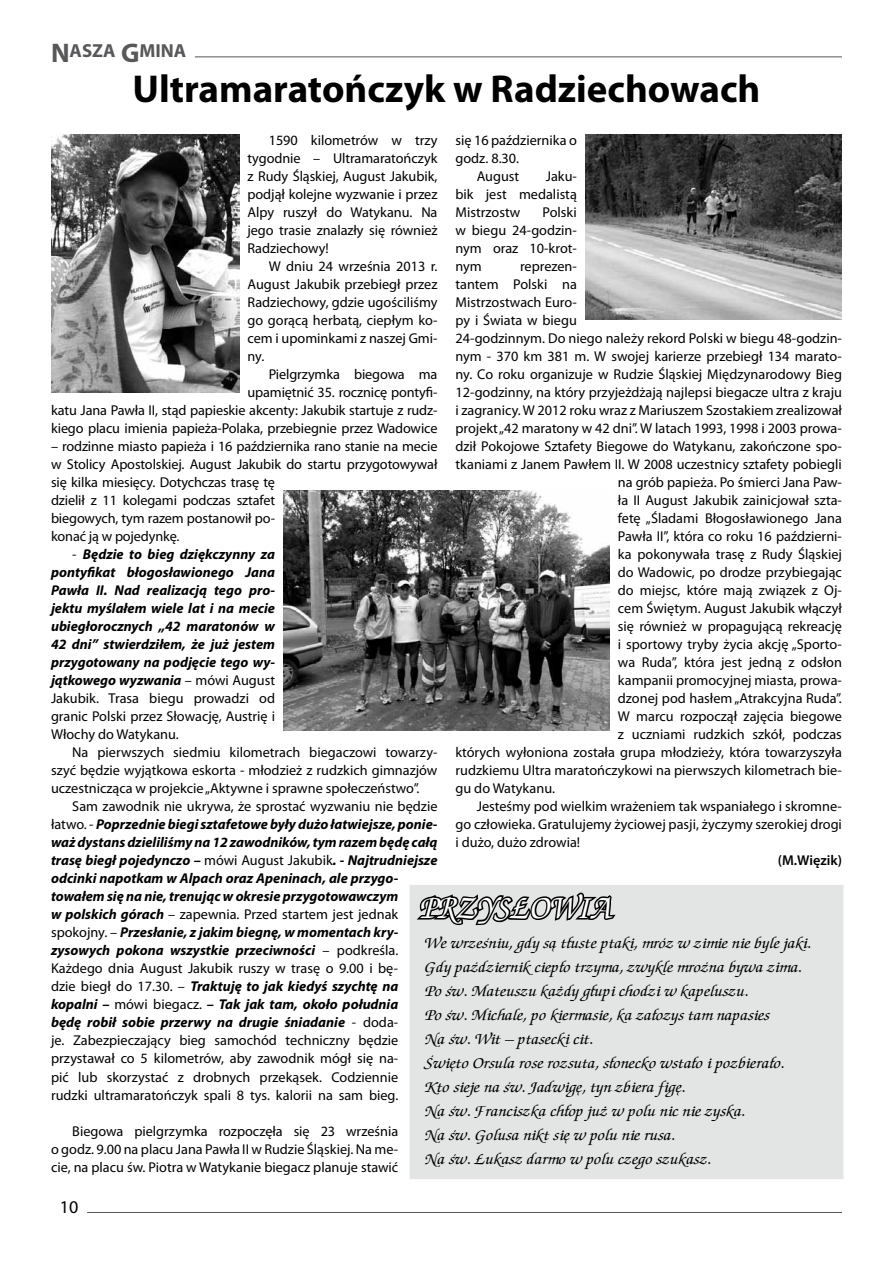
<style>
.page{position:relative;width:893px;height:1263px;background:#fff}
.page>*{position:absolute;margin:0;border:0;box-sizing:border-box;transform-origin:0 0}
.t1{font:700 39px "Myriad Pro";color:#000}
.t2{font:italic 33px "Zurich Calligraphic";color:#fff}
.t3{font:700 18.9px "Myriad Pro";color:#58585a}
.t4{font:18px "Myriad Pro";color:#000}
.t5{font:italic 16.2px/24px "Zurich Calligraphic";color:#000;scale:1.11 1}
.t6{font:14.25px/18px "Myriad Pro";color:#000;text-align:justify}
.t7{font:italic 700 14.25px/18px "Myriad Pro";color:#000;text-align:justify}
.t8{font:600 14.25px "Myriad Pro";color:#000}
.s1{font-size:27px}
.s2{font-weight:400;font-style:normal}
</style>
<div class="page">
<hr style="left:87px;top:1212px;width:755px;height:1px;background:#58585a">
<hr style="left:195px;top:56px;width:647px;height:1px;background:#58585a">
<img style="left:585px;top:135px;width:257px;height:184px">
<img style="left:284px;top:490px;width:325px;height:240px">
<img style="left:51px;top:135px;width:188px;height:257px">
<div style="left:411px;top:886px;width:431px;height:291px;background:#e3e4e4"></div>
<div style="left:410px;top:885px;width:433px;height:294px;border:3px solid #e3e4e4"></div>
<svg style="left:413px;top:890px;width:203px;height:44px"></svg>
<h3 class="t3" style="left:51px;top:39px;width:137px"><span class="s1">N</span>ASZA <span class="s1">G</span>MINA</h3>
<h1 class="t1" style="left:133px;top:63px;width:629px">Ultramaratończyk w Radziechowach</h1>
<p class="t6" style="left:455px;top:131px;width:123px">się 16 października o</p>
<p class="t6" style="left:455px;top:149px;width:65px">godz. 8.30.</p>
<p class="t6" style="left:477px;top:167px;width:44px">August</p>
<p class="t6" style="left:247px;top:131px;width:191px;text-indent:21px">1590 kilometrów w trzy tygodnie – Ultramaratończyk z Rudy Śląskiej, August Jakubik, podjął kolejne wyzwanie i przez Alpy ruszył do Watykanu. Na jego trasie znalazły się również Radziechowy!</p>
<p class="t6" style="left:247px;top:257px;width:191px;text-indent:21px">W dniu 24 września 2013 r.<br>August Jakubik przebiegł przez Radziechowy, gdzie ugościliśmy go gorącą herbatą, ciepłym ko&shy;cem i upominkami z naszej Gmi&shy;ny.</p>
<p class="t6" style="left:51px;top:365px;width:388px;text-align:right">Pielgrzymka biegowa ma<br>upamiętnić 35. rocznicę pontyfi-<br>katu Jana Pawła II, stąd papieskie akcenty: Jakubik startuje z rudz&shy;kiego placu imienia papieża-Polaka, przebiegnie przez Wadowice</p>
<p class="t6" style="left:51px;top:437px;width:388px;text-align:left">– rodzinne miasto papieża i 16 października rano stanie na mecie w Stolicy Apostolskiej. August Jakubik do startu przygotowywał się kilka miesięcy. Dotychczas trasę tę<br>dzielił z 11 kolegami podczas sztafet<br>biegowych, tym razem postanowił po-<br>konać ją w pojedynkę.</p>
<p class="t7" style="left:51px;top:545px;width:226px;text-indent:21px"><span class="s2">-</span> Będzie to bieg dziękczynny za pontyfikat błogosławionego Jana Pawła II. Nad realizacją tego pro&shy;jektu myślałem wiele lat i na mecie ubiegłorocznych „42 maratonów w 42 dni” stwierdziłem, że już jestem przygotowany na podjęcie tego wy&shy;jątkowego wyzwania <span class="s2">– mówi August Jakubik. Trasa biegu prowadzi od granic Polski przez Słowację, Austrię i Włochy do Watykanu.</span></p>
<p class="t6" style="left:51px;top:743px;width:388px;text-indent:21px">Na pierwszych siedmiu kilometrach biegaczowi towarzy&shy;szyć będzie wyjątkowa eskorta - młodzież z rudzkich gimnazjów uczestnicząca w projekcie „Aktywne i sprawne społeczeństwo”.</p>
<p class="t7" style="left:51px;top:797px;width:388px;text-align:left;text-indent:21px"><span class="s2">Sam zawodnik nie ukrywa, że sprostać wyzwaniu nie będzie łatwo. -</span> Poprzednie biegi sztafetowe były dużo łatwiejsze, ponie&shy;waż dystans dzieliliśmy na 12 zawodników, tym razem będę całą trasę biegł pojedynczo – <span class="s2">mówi August Jakubik</span>. - Najtrudniejsze odcinki napotkam w Alpach oraz Apeninach, ale przygo&shy;towałem się na nie, trenując w okresie przygotowawczym<br>w polskich górach <span class="s2">– zapewnia. Przed startem jest jednak spokojny. –</span> Przesłanie, z jakim biegnę, w momentach kry&shy;zysowych pokona wszystkie przeciwności <span class="s2">– podkreśla.<br>Każdego dnia August Jakubik ruszy w trasę o 9.00 i bę-<br>dzie biegł do 17.30. –</span> Traktuję to jak kiedyś szychtę na kopalni – <span class="s2">mówi biegacz.</span> – Tak jak tam, około południa<br>będę robił sobie przerwy na drugie śniadanie <span class="s2">- doda-<br>je. Zabezpieczający bieg samochód techniczny będzie przystawał co 5 kilometrów, aby zawodnik mógł się na-<br>pić lub skorzystać z drobnych przekąsek. Codziennie rudzki ultramaratończyk spali 8 tys. kalorii na sam bieg.</span></p>
<p class="t6" style="left:51px;top:1121px;width:349px;text-indent:21px">Biegowa pielgrzymka rozpoczęła się 23 września o godz. 9.00 na placu Jana Pawła II w Rudzie Śląskiej. Na me&shy;cie, na placu św. Piotra w Watykanie biegacz planuje stawić</p>
<p class="t6" style="left:455px;top:167px;width:123px;text-indent:90px">Jaku&shy;bik jest medalistą Mistrzostw</p>
<p class="t6" style="left:455px;top:203px;width:123px;text-indent:87px">Polski w biegu 24-godzin&shy;nym oraz 10-krot&shy;nym</p>
<p class="t6" style="left:520px;top:257px;width:58px">reprezen-</p>
<p class="t6" style="left:455px;top:275px;width:123px">tantem Polski na</p>
<p class="t6" style="left:455px;top:293px;width:123px">Mistrzostwach Euro-</p>
<p class="t6" style="left:455px;top:311px;width:123px">py i Świata w biegu</p>
<p class="t6" style="left:455px;top:329px;width:388px">24-godzinnym. Do niego należy rekord Polski w biegu 48-godzin-</p>
<p class="t6" style="left:455px;top:347px;width:388px">nym - 370 km 381 m. W swojej karierze przebiegł 134 marato-</p>
<p class="t6" style="left:455px;top:365px;width:388px">ny. Co roku organizuje w Rudzie Śląskiej Międzynarodowy Bieg</p>
<p class="t6" style="left:455px;top:383px;width:388px">12-godzinny, na który przyjeżdżają najlepsi biegacze ultra z kraju</p>
<p class="t6" style="left:455px;top:401px;width:388px">i zagranicy. W 2012 roku wraz z Mariuszem Szostakiem zrealizował</p>
<p class="t6" style="left:455px;top:419px;width:388px">projekt „42 maratony w 42 dni”. W latach 1993, 1998 i 2003 prowa-</p>
<p class="t6" style="left:455px;top:437px;width:388px">dził Pokojowe Sztafety Biegowe do Watykanu, zakończone spo-</p>
<p class="t6" style="left:455px;top:455px;width:388px">tkaniami z Janem Pawłem II. W 2008 uczestnicy sztafety pobiegli</p>
<p class="t6" style="left:618px;top:473px;width:226px">na grób papieża. Po śmierci Jana Paw-</p>
<p class="t6" style="left:618px;top:491px;width:226px">ła II August Jakubik zainicjował szta-</p>
<p class="t6" style="left:618px;top:509px;width:226px">fetę „Śladami Błogosławionego Jana</p>
<p class="t6" style="left:618px;top:527px;width:226px">Pawła II”, która co roku 16 październi-</p>
<p class="t6" style="left:618px;top:545px;width:226px">ka pokonywała trasę z Rudy Śląskiej</p>
<p class="t6" style="left:618px;top:563px;width:226px">do Wadowic, po drodze przybiegając</p>
<p class="t6" style="left:618px;top:581px;width:226px">do miejsc, które mają związek z Oj-</p>
<p class="t6" style="left:618px;top:599px;width:226px">cem Świętym. August Jakubik włączył</p>
<p class="t6" style="left:618px;top:617px;width:226px">się również w propagującą rekreację</p>
<p class="t6" style="left:618px;top:635px;width:226px">i sportowy tryby życia akcję „Sporto-</p>
<p class="t6" style="left:618px;top:653px;width:226px">wa Ruda”, która jest jedną z odsłon</p>
<p class="t6" style="left:618px;top:671px;width:226px">kampanii promocyjnej miasta, prowa-</p>
<p class="t6" style="left:618px;top:689px;width:226px">dzonej pod hasłem „Atrakcyjna Ruda”.</p>
<p class="t6" style="left:618px;top:707px;width:226px">W marcu rozpoczął zajęcia biegowe</p>
<p class="t6" style="left:618px;top:725px;width:226px">z uczniami rudzkich szkół, podczas</p>
<p class="t6" style="left:455px;top:743px;width:388px">których wyłoniona została grupa młodzieży, która towarzyszyła</p>
<p class="t6" style="left:455px;top:761px;width:388px">rudzkiemu Ultra maratończykowi na pierwszych kilometrach bie-</p>
<p class="t6" style="left:455px;top:779px;width:101px">gu do Watykanu.</p>
<p class="t6" style="left:477px;top:797px;width:367px">Jesteśmy pod wielkim wrażeniem tak wspaniałego i skromne-</p>
<p class="t6" style="left:455px;top:815px;width:388px">go człowieka. Gratulujemy życiowej pasji, życzymy szerokiej drogi</p>
<p class="t6" style="left:455px;top:833px;width:126px">i dużo, dużo zdrowia!</p>
<p class="t8" style="left:778px;top:851px;width:66px">(M.Więzik)</p>
<h2 class="t2" style="left:420px;top:892px;width:194px">PRZYSŁOWIA</h2>
<p class="t5" style="left:425px;top:932px;width:350px">We wrześniu, gdy są tłuste ptaki, mróz w zimie nie byle jaki.<br>Gdy październik ciepło trzyma, zwykle mroźna bywa zima.<br>Po św. Mateuszu każdy głupi chodzi w kapeluszu.<br>Po św. Michale, po kiermasie, ka załozys tam napasies<br>Na św. Wit – ptasecki cit.<br>Święto Orsula rose rozsuta, słonecko wstało i pozbierało.<br>Kto sieje na św. Jadwigę, tyn zbiera figę.<br>Na św. Franciszka chłop już w polu nic nie zyska.<br>Na św. Golusa nikt się w polu nie rusa.<br>Na św. Łukasz darmo w polu czego szukasz.</p>
<p class="t4" style="left:60px;top:1196px;width:20px">10</p>
</div>
